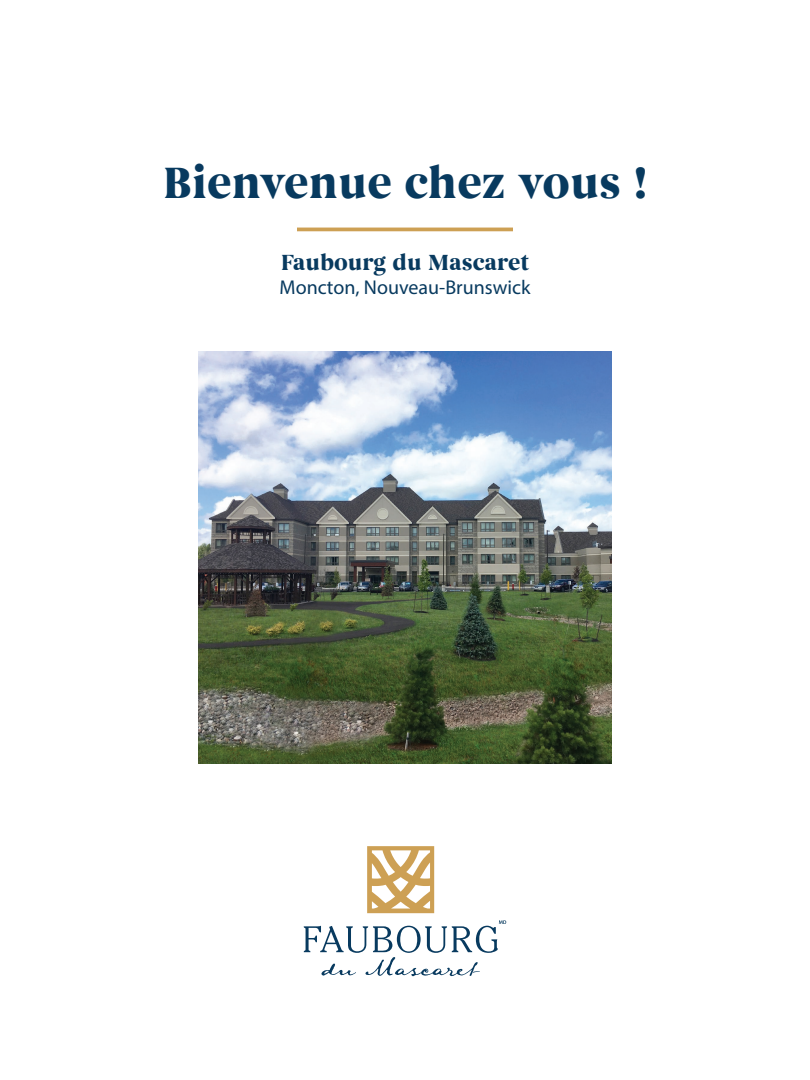
<style>
.page{position:relative;width:810px;height:1080px;background:#fff}
.page>*{position:absolute;margin:0;border:0;box-sizing:border-box;transform-origin:0 0}
.t1{font:700 45px "Begum";color:#083a5f}
.t2{font:700 22.5px "Begum";color:#083a5f}
.t3{font:20px "Myriad Pro";color:#083a5f}
</style>
<div class="page">
<hr style="left:297px;top:228px;width:216px;height:3px;background:#cda054">
<img style="left:199px;top:351px;width:412px;height:413px">
<svg style="left:304px;top:920px;width:202px;height:56px"></svg>
<svg style="left:367px;top:846px;width:67px;height:67px"></svg>
<h1 class="t1" style="left:163px;top:155px;width:486px">Bienvenue chez vous !</h1>
<p class="t2" style="left:281px;top:248px;width:250px">Faubourg du Mascaret</p>
<p class="t3" style="left:279px;top:275px;width:253px">Moncton, Nouveau-Brunswick</p>
</div>
